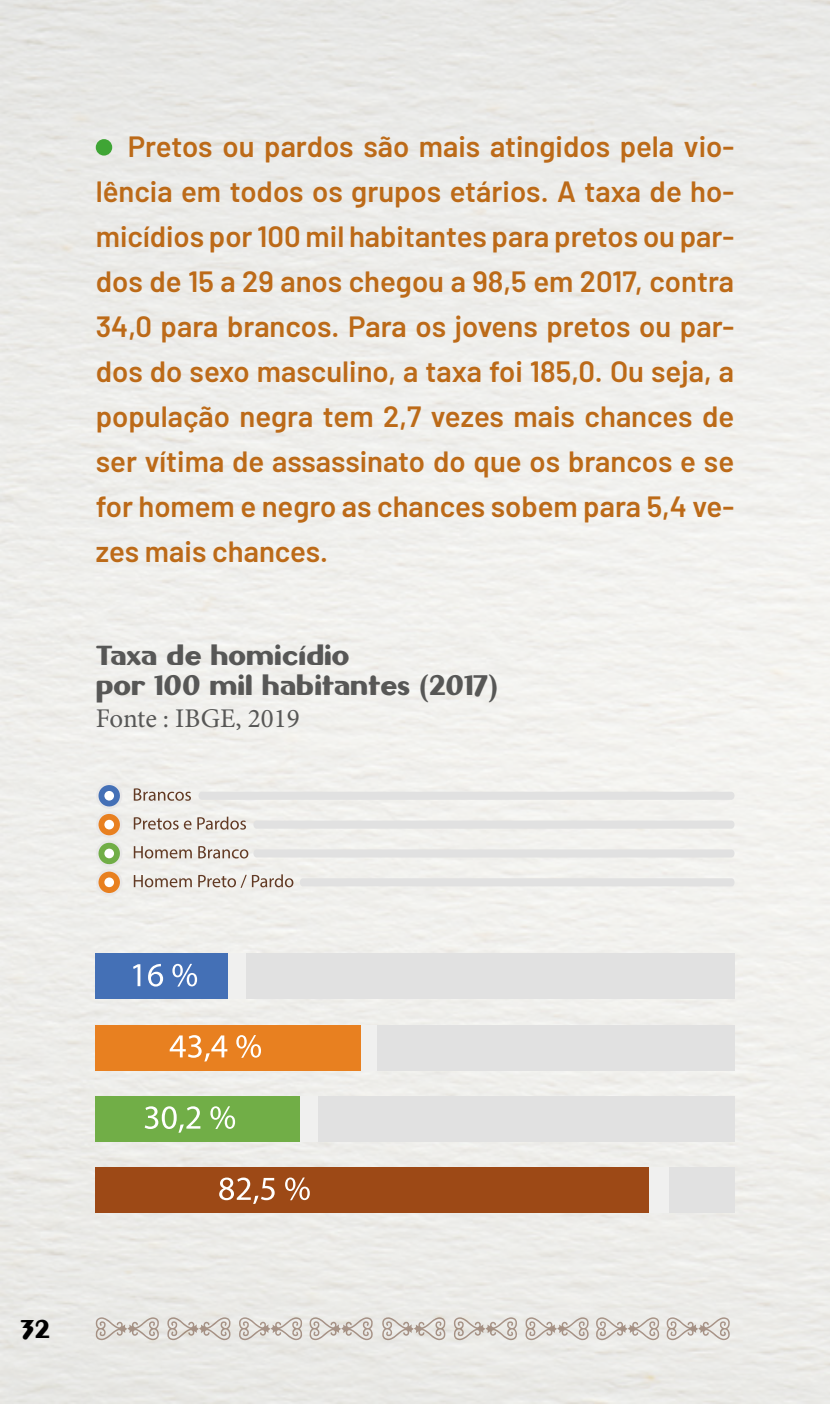
<style>
.page{position:relative;width:830px;height:1404px;background:#fff}
.page>*{position:absolute;margin:0;border:0;box-sizing:border-box;transform-origin:0 0}
.t1{font:600 29.25px/45px "Barlow";color:#bc6a18;text-align:justify}
.t2{font:27px "Minion Pro";color:#575756}
.t3{font:24.75px/29.7px "Gilgongo";color:#575756}
.t4{font:22.5px "Gilgongo";color:#000}
</style>
<div class="page">
<div style="left:0;top:0;width:829px;height:1403px;background:#eeeeeb"></div>
<svg style="left:96px;top:1317px;width:63px;height:22px"></svg>
<svg style="left:382px;top:1317px;width:63px;height:22px"></svg>
<svg style="left:167px;top:1317px;width:63px;height:22px"></svg>
<svg style="left:453px;top:1317px;width:64px;height:22px"></svg>
<svg style="left:239px;top:1317px;width:63px;height:22px"></svg>
<svg style="left:525px;top:1317px;width:63px;height:22px"></svg>
<svg style="left:309px;top:1317px;width:63px;height:22px"></svg>
<svg style="left:595px;top:1317px;width:64px;height:22px"></svg>
<svg style="left:666px;top:1317px;width:63px;height:22px"></svg>
<div style="left:96px;top:139px;width:16px;height:16px;background:#3fa535;border-radius:50%"></div>
<div style="left:95px;top:953px;width:639px;height:45px;background:#e1e1e1"></div>
<div style="left:95px;top:953px;width:151px;height:45px;background:#f0f0ef"></div>
<div style="left:95px;top:953px;width:133px;height:45px;background:#4470b6"></div>
<div style="left:95px;top:1024px;width:639px;height:45px;background:#e1e1e1"></div>
<div style="left:95px;top:1024px;width:281px;height:45px;background:#f0f0ef"></div>
<div style="left:95px;top:1024px;width:266px;height:45px;background:#e88020"></div>
<svg style="left:133px;top:964px;width:7px;height:22px"></svg>
<svg style="left:148px;top:963px;width:15px;height:23px"></svg>
<svg style="left:172px;top:963px;width:25px;height:23px"></svg>
<svg style="left:169px;top:1035px;width:58px;height:26px"></svg>
<svg style="left:236px;top:1035px;width:25px;height:22px"></svg>
<div style="left:95px;top:1095px;width:639px;height:46px;background:#e1e1e1"></div>
<div style="left:95px;top:1095px;width:223px;height:46px;background:#f0f0ef"></div>
<div style="left:95px;top:1095px;width:205px;height:46px;background:#71ae47"></div>
<div style="left:95px;top:1167px;width:639px;height:45px;background:#e1e1e1"></div>
<div style="left:95px;top:1167px;width:573px;height:45px;background:#f0f0ef"></div>
<div style="left:95px;top:1167px;width:553px;height:45px;background:#9d4916"></div>
<svg style="left:145px;top:1106px;width:55px;height:26px"></svg>
<svg style="left:210px;top:1106px;width:25px;height:22px"></svg>
<svg style="left:219px;top:1177px;width:55px;height:26px"></svg>
<svg style="left:285px;top:1177px;width:24px;height:23px"></svg>
<div style="left:96px;top:782px;width:26px;height:26px;background:#e8e7e7;border-radius:50%"></div>
<svg style="left:97px;top:783px;width:24px;height:25px"></svg>
<div style="left:104px;top:790px;width:10px;height:10px;background:#fff;border-radius:50%"></div>
<svg style="left:96px;top:811px;width:26px;height:26px"></svg>
<svg style="left:98px;top:813px;width:22px;height:22px"></svg>
<div style="left:104px;top:819px;width:10px;height:10px;background:#fff;border-radius:50%"></div>
<div style="left:198px;top:791px;width:536px;height:8px;background:#e1e1e1;border-radius:4px"></div>
<svg style="left:253px;top:820px;width:481px;height:8px;background:#e2e2e1"></svg>
<svg style="left:134px;top:788px;width:57px;height:12px"></svg>
<svg style="left:134px;top:817px;width:44px;height:12px"></svg>
<svg style="left:184px;top:820px;width:7px;height:9px"></svg>
<svg style="left:197px;top:816px;width:49px;height:13px"></svg>
<div style="left:96px;top:840px;width:26px;height:26px;background:#e8e7e7;border-radius:50%"></div>
<svg style="left:97px;top:841px;width:24px;height:24px"></svg>
<div style="left:104px;top:848px;width:10px;height:10px;background:#fff;border-radius:50%"></div>
<svg style="left:96px;top:869px;width:26px;height:26px"></svg>
<div style="left:98px;top:871px;width:22px;height:21px;background:#e88020;border-radius:50%"></div>
<div style="left:104px;top:877px;width:10px;height:10px;background:#fff;border-radius:50%"></div>
<div style="left:300px;top:878px;width:434px;height:8px;background:#e1e1e1"></div>
<svg style="left:134px;top:846px;width:58px;height:12px"></svg>
<svg style="left:198px;top:846px;width:536px;height:12px;background:#e3e2e0"></svg>
<svg style="left:134px;top:874px;width:58px;height:13px"></svg>
<svg style="left:198px;top:874px;width:95px;height:13px"></svg>
<p class="t1" style="left:96px;top:121px;width:639px;text-indent:32px">Pretos ou pardos são mais atingidos pela vio&shy;lência em todos os grupos etários. A taxa de ho&shy;micídios por 100 mil habitantes para pretos ou par&shy;dos de 15 a 29 anos chegou a 98,5 em 2017, contra 34,0 para brancos. Para os jovens pretos ou par&shy;dos do sexo masculino, a taxa foi 185,0. Ou seja, a população negra tem 2,7 vezes mais chances de ser vítima de assassinato do que os brancos e se for homem e negro as chances sobem para 5,4 ve&shy;zes mais chances.</p>
<p class="t3" style="left:96px;top:640px;width:403px">Taxa de homicídio<br>por 100 mil habitantes (2017)</p>
<p class="t2" style="left:96px;top:702px;width:205px">Fonte : IBGE, 2019</p>
<p class="t4" style="left:21px;top:1313px;width:30px">32</p>
</div>
